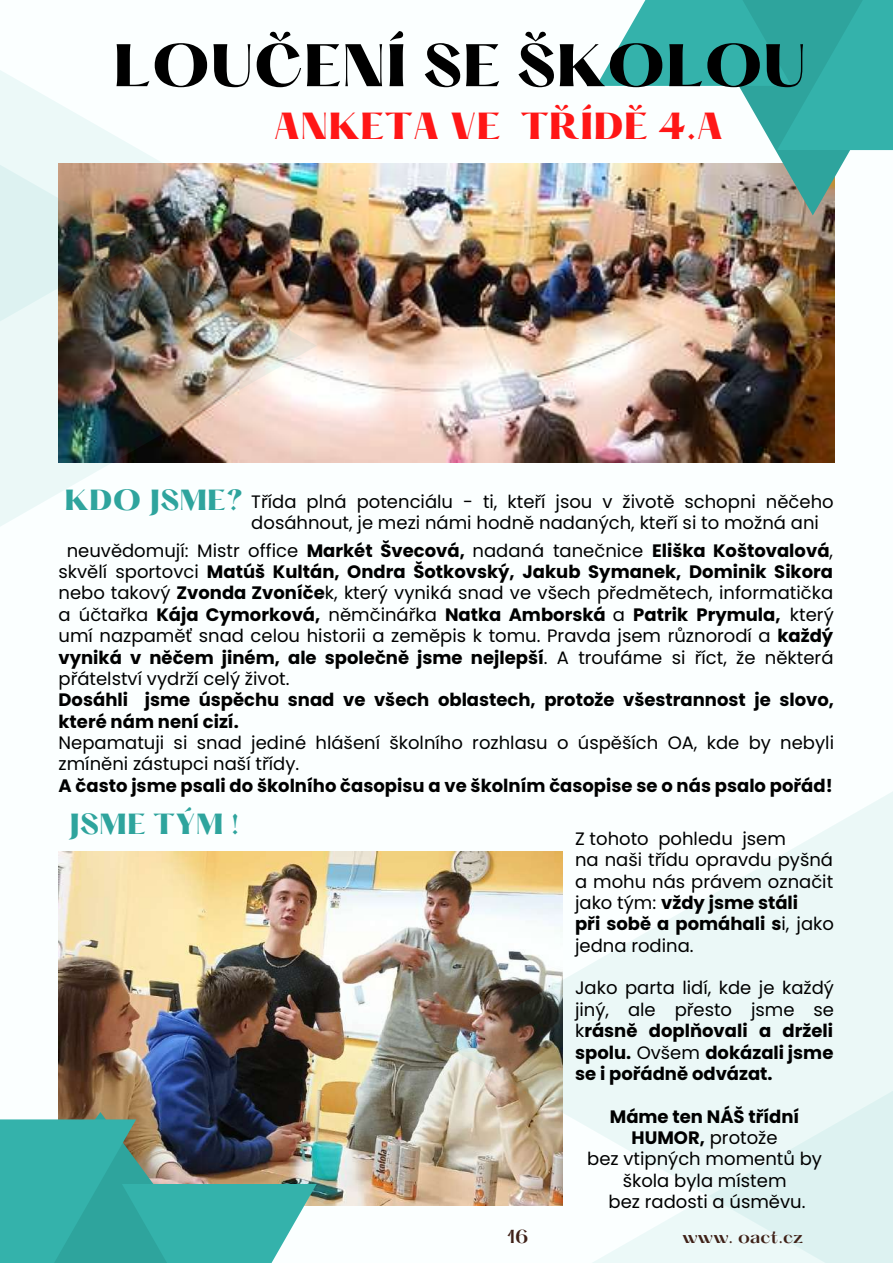
<style>
.page{position:relative;width:893px;height:1264px;background:#fff}
.page>*{position:absolute;margin:0;border:0;box-sizing:border-box;transform-origin:0 0}
.t1{font:800 52.5px "Hatton";color:#000}
.t2{font:800 33px "Hatton";color:#ff1616}
.t3{font:800 25.5px "Hatton";color:#2ea49d}
.t4{font:18px/21.3px "Poppins";color:#000}
.t5{font:700 18px/21.3px "Poppins";color:#000}
.t6{font:600 16.5px "Hatton";color:#3f2118}
.s1{font-weight:700}
.s2{font-weight:400}
</style>
<div class="page">
<div style="left:0;top:0;width:892px;height:1262px;background:#fbffff"></div>
<img style="left:317px;top:163px;width:517px;height:300px">
<img style="left:0;top:163px;width:317px;height:363px">
<img style="left:0;top:70px;width:220px;height:393px">
<img style="left:59px;top:851px;width:387px;height:354px">
<img style="left:446px;top:792px;width:446px;height:414px">
<div style="left:587px;top:875px;width:305px;height:387px;background:linear-gradient(to right,#f3fcfb,#e3f5f3)"></div>
<img style="left:58px;top:1112px;width:190px;height:71px">
<div style="left:0;top:1119px;width:136px;height:143px;background:linear-gradient(to bottom,#38b0a7,#2faca5)"></div>
<svg style="left:122px;top:1183px;width:195px;height:79px;background:#49b7b1"></svg>
<svg style="left:664px;top:86px;width:228px;height:129px"></svg>
<div style="left:777px;top:0;width:115px;height:150px;background:linear-gradient(to right,#2fa69f,#35b4ad)"></div>
<svg style="left:596px;top:0;width:195px;height:86px;background:#4cbab4"></svg>
<h1 class="t1" style="left:113px;top:41px;width:694px">LOUČENÍ SE ŠKOLOU</h1>
<h2 class="t2" style="left:273px;top:110px;width:451px">ANKETA VE TŘÍDĚ 4.A</h2>
<h3 class="t3" style="left:65px;top:487px;width:180px">KDO JSME?</h3>
<p class="t4" style="left:251px;top:491px;width:584px">Třída plná potenciálu - ti, kteří jsou v životě schopni něčeho dosáhnout, je mezi námi hodně nadaných, kteří si to možná ani</p>
<p class="t4" style="left:59px;top:539px;width:776px;text-align:justify;text-indent:8px">neuvědomují: Mistr office <span class="s1">Markét Švecová,</span> nadaná tanečnice <span class="s1">Eliška Koštovalová</span>, skvělí sportovci <span class="s1">Matúš Kultán, Ondra Šotkovský, Jakub Symanek, Dominik Sikora </span>nebo takový <span class="s1">Zvonda Zvoníče</span>k, který vyniká snad ve všech předmětech, informatička a účtařka <span class="s1">Kája Cymorková,</span> němčinářka <span class="s1">Natka Amborská</span> a <span class="s1">Patrik Prymula,</span> který umí nazpaměť snad celou historii a zeměpis k tomu. Pravda jsem různorodí a <span class="s1">každý vyniká v něčem jiném, ale společně jsme nejlepší</span>. A troufáme si říct, že některá přátelství vydrží celý život.</p>
<p class="t5" style="left:59px;top:689px;width:777px">Dosáhli jsme úspěchu snad ve všech oblastech, protože všestrannost je slovo, které nám není cizí.</p>
<p class="t4" style="left:59px;top:732px;width:777px">Nepamatuji si snad jediné hlášení školního rozhlasu o úspěších OA, kde by nebyli zmíněni zástupci naší třídy.</p>
<p class="t5" style="left:59px;top:774px;width:775px">A často jsme psali do školního časopisu a ve školním časopise se o nás psalo pořád!</p>
<p class="t4" style="left:575px;top:828px;width:260px">Z tohoto pohledu jsem<br>na naši třídu opravdu pyšná a mohu nás právem označit jako tým: <span class="s1">vždy jsme stáli<br>při sobě a pomáhali s</span>i, jako jedna rodina.</p>
<p class="t5" style="left:575px;top:977px;width:260px;text-align:justify"><span class="s2">Jako parta lidí, kde je každý jiný, ale přesto jsme se k</span>rásně doplňovali a drželi spolu. <span class="s2">Ovšem</span> dokázali jsme se i pořádně odvázat.</p>
<p class="t4" style="left:587px;top:1105px;width:236px;text-align:center"><span class="s1">Máme ten NÁŠ třídní<br>HUMOR,</span> protože<br>bez vtipných momentů by škola byla místem<br>bez radosti a úsměvu.</p>
<h3 class="t3" style="left:69px;top:812px;width:172px">JSME TÝM !</h3>
<p class="t6" style="left:507px;top:1228px;width:23px">16</p>
<p class="t6" style="left:682px;top:1228px;width:123px">www. oact.cz</p>
</div>
